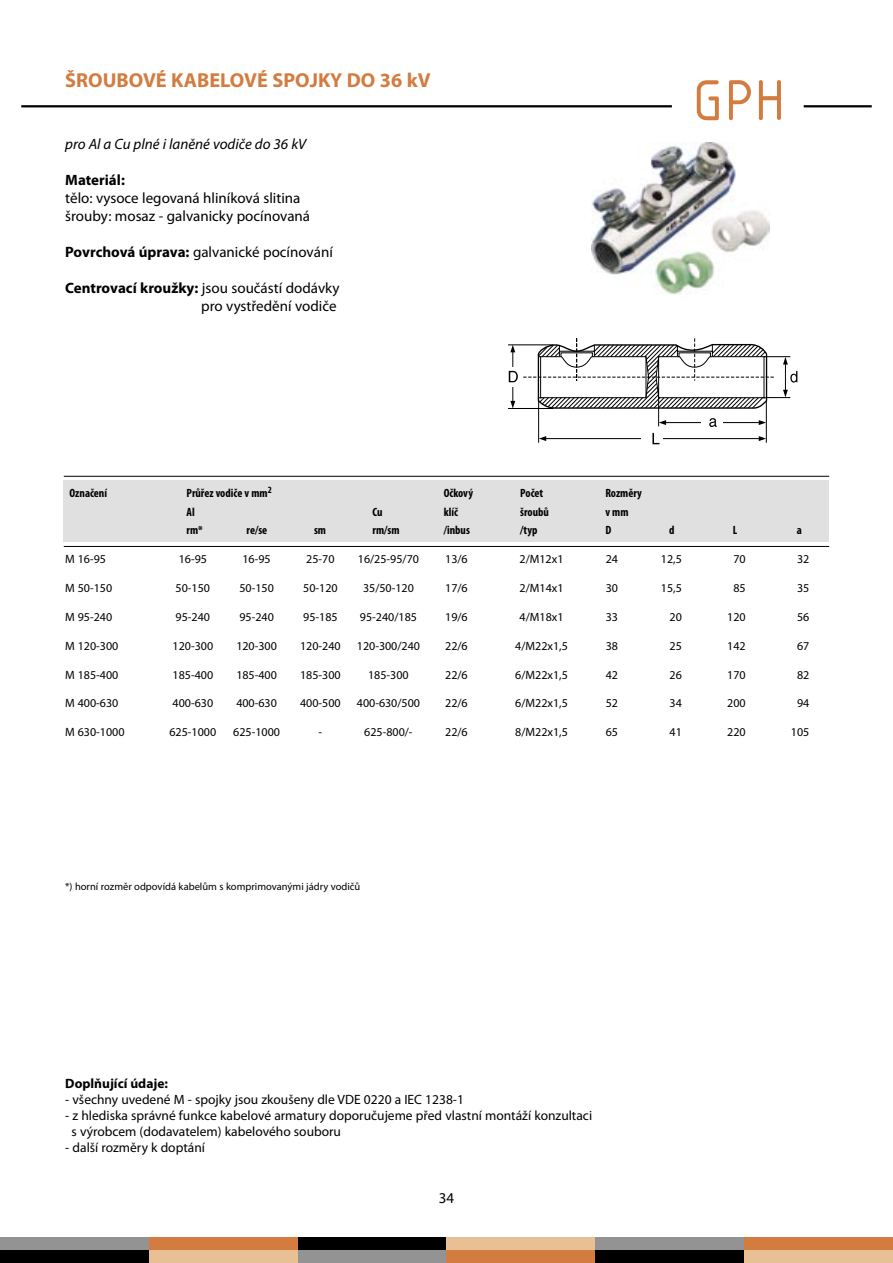
<style>
.page{position:relative;width:893px;height:1263px;background:#fff}
.page>*{position:absolute;margin:0;border:0;box-sizing:border-box;transform-origin:0 0}
.t1{font:700 20.25px "Myriad Pro";color:#d37c40}
.t2{font:15px/18px "Myriad Pro";color:#000}
.t3{font:italic 15px "Myriad Pro";color:#000}
.t4{font:700 15px "Myriad Pro";color:#000}
.t5{font:13.5px/16.2px "Myriad Pro";color:#000}
.t6{font:700 13.5px "Myriad Pro";color:#000}
.t7{font:12px "Myriad Pro";color:#000}
.t8{font:700 condensed 12px "Myriad Pro";color:#000}
.t9{font:10.5px "Myriad Pro";color:#000}
.s1{font-weight:700}
</style>
<div class="page">
<svg style="left:697px;top:80px;width:22px;height:40px"></svg>
<svg style="left:759px;top:80px;width:22px;height:41px"></svg>
<svg style="left:729px;top:80px;width:22px;height:41px"></svg>
<div style="left:0;top:1250px;width:149px;height:13px;background:#000"></div>
<div style="left:149px;top:1250px;width:149px;height:13px;background:#e9bf94"></div>
<div style="left:298px;top:1250px;width:148px;height:13px;background:#939393"></div>
<div style="left:446px;top:1250px;width:149px;height:13px;background:#d37c40"></div>
<div style="left:595px;top:1250px;width:149px;height:13px;background:#000"></div>
<div style="left:744px;top:1250px;width:149px;height:13px;background:#e9bf94"></div>
<div style="left:0;top:1237px;width:149px;height:13px;background:#939393"></div>
<div style="left:149px;top:1237px;width:149px;height:13px;background:#d37c40"></div>
<div style="left:298px;top:1237px;width:148px;height:13px;background:#000"></div>
<div style="left:446px;top:1237px;width:149px;height:13px;background:#e9bf94"></div>
<div style="left:595px;top:1237px;width:149px;height:13px;background:#939393"></div>
<div style="left:744px;top:1237px;width:149px;height:13px;background:#d37c40"></div>
<img style="left:592px;top:143px;width:178px;height:152px">
<svg style="left:508px;top:371px;width:1px;height:12px"></svg>
<hr style="left:508px;top:345px;width:45px;height:1px;background:#000">
<hr style="left:508px;top:408px;width:45px;height:1px;background:#000">
<svg style="left:509px;top:338px;width:288px;height:106px"></svg>
<hr style="left:21px;top:105px;width:651px;height:2px;background:#000">
<hr style="left:804px;top:105px;width:68px;height:2px;background:#000">
<div style="left:64px;top:480px;width:765px;height:62px;background:#e0e0e0"></div>
<hr style="left:64px;top:476px;width:765px;height:1px;background:#000">
<hr style="left:64px;top:546px;width:765px;height:1px;background:#000">
<h1 class="t1" style="left:65px;top:67px;width:367px">ŠROUBOVÉ KABELOVÉ SPOJKY DO 36 kV</h1>
<p class="t3" style="left:65px;top:135px;width:242px">pro Al a Cu plné i laněné vodiče do 36 kV</p>
<p class="t4" style="left:65px;top:170px;width:61px">Materiál:</p>
<p class="t2" style="left:65px;top:189px;width:246px">tělo: vysoce legovaná hliníková slitina šrouby: mosaz - galvanicky pocínovaná</p>
<p class="t2" style="left:65px;top:243px;width:269px"><span class="s1">Povrchová úprava:</span> galvanické pocínování</p>
<p class="t2" style="left:65px;top:279px;width:276px;text-align:right"><span class="s1">Centrovací kroužky:</span> jsou součástí dodávky pro vystředění vodiče</p>
<p class="t8" style="left:70px;top:486px;width:39px">Označení</p>
<p class="t8" style="left:187px;top:486px;width:87px">Průřez vodiče v mm<sup>2</sup></p>
<p class="t8" style="left:444px;top:486px;width:31px">Očkový</p>
<p class="t8" style="left:520px;top:486px;width:25px">Počet</p>
<p class="t8" style="left:605px;top:486px;width:38px">Rozměry</p>
<p class="t8" style="left:187px;top:504px;width:10px">Al</p>
<p class="t8" style="left:373px;top:504px;width:12px">Cu</p>
<p class="t8" style="left:444px;top:504px;width:16px">klíč</p>
<p class="t8" style="left:520px;top:504px;width:30px">šroubů</p>
<p class="t8" style="left:605px;top:504px;width:25px">v mm</p>
<p class="t8" style="left:187px;top:522px;width:18px">rm*</p>
<p class="t8" style="left:247px;top:522px;width:22px">re/se</p>
<p class="t8" style="left:314px;top:522px;width:14px">sm</p>
<p class="t8" style="left:373px;top:522px;width:29px">rm/sm</p>
<p class="t8" style="left:444px;top:522px;width:28px">/inbus</p>
<p class="t8" style="left:520px;top:522px;width:19px">/typ</p>
<p class="t8" style="left:605px;top:522px;width:7px">D</p>
<p class="t8" style="left:669px;top:522px;width:7px">d</p>
<p class="t8" style="left:733px;top:522px;width:6px">L</p>
<p class="t8" style="left:797px;top:522px;width:7px">a</p>
<p class="t7" style="left:65px;top:552px;width:42px">M 16-95</p>
<p class="t7" style="left:179px;top:552px;width:30px">16-95</p>
<p class="t7" style="left:242px;top:552px;width:30px">16-95</p>
<p class="t7" style="left:306px;top:552px;width:30px">25-70</p>
<p class="t7" style="left:358px;top:552px;width:63px">16/25-95/70</p>
<p class="t7" style="left:445px;top:552px;width:24px">13/6</p>
<p class="t7" style="left:520px;top:552px;width:45px">2/M12x1</p>
<p class="t7" style="left:606px;top:552px;width:14px">24</p>
<p class="t7" style="left:661px;top:552px;width:22px">12,5</p>
<p class="t7" style="left:733px;top:552px;width:14px">70</p>
<p class="t7" style="left:797px;top:552px;width:14px">32</p>
<p class="t7" style="left:65px;top:581px;width:48px">M 50-150</p>
<p class="t7" style="left:176px;top:581px;width:36px">50-150</p>
<p class="t7" style="left:239px;top:581px;width:36px">50-150</p>
<p class="t7" style="left:303px;top:581px;width:36px">50-120</p>
<p class="t7" style="left:363px;top:581px;width:52px">35/50-120</p>
<p class="t7" style="left:445px;top:581px;width:24px">17/6</p>
<p class="t7" style="left:520px;top:581px;width:45px">2/M14x1</p>
<p class="t7" style="left:606px;top:581px;width:14px">30</p>
<p class="t7" style="left:661px;top:581px;width:22px">15,5</p>
<p class="t7" style="left:733px;top:581px;width:14px">85</p>
<p class="t7" style="left:797px;top:581px;width:14px">35</p>
<p class="t7" style="left:65px;top:609px;width:48px">M 95-240</p>
<p class="t7" style="left:176px;top:609px;width:36px">95-240</p>
<p class="t7" style="left:239px;top:609px;width:36px">95-240</p>
<p class="t7" style="left:303px;top:609px;width:36px">95-185</p>
<p class="t7" style="left:360px;top:609px;width:59px">95-240/185</p>
<p class="t7" style="left:445px;top:609px;width:24px">19/6</p>
<p class="t7" style="left:520px;top:609px;width:45px">4/M18x1</p>
<p class="t7" style="left:606px;top:609px;width:14px">33</p>
<p class="t7" style="left:670px;top:609px;width:14px">20</p>
<p class="t7" style="left:727px;top:609px;width:20px">120</p>
<p class="t7" style="left:797px;top:609px;width:14px">56</p>
<p class="t7" style="left:65px;top:638px;width:55px">M 120-300</p>
<p class="t7" style="left:173px;top:638px;width:42px">120-300</p>
<p class="t7" style="left:236px;top:638px;width:42px">120-300</p>
<p class="t7" style="left:300px;top:638px;width:42px">120-240</p>
<p class="t7" style="left:357px;top:638px;width:65px">120-300/240</p>
<p class="t7" style="left:445px;top:638px;width:24px">22/6</p>
<p class="t7" style="left:515px;top:638px;width:54px">4/M22x1,5</p>
<p class="t7" style="left:606px;top:638px;width:14px">38</p>
<p class="t7" style="left:670px;top:638px;width:14px">25</p>
<p class="t7" style="left:727px;top:638px;width:20px">142</p>
<p class="t7" style="left:797px;top:638px;width:14px">67</p>
<p class="t7" style="left:65px;top:667px;width:55px">M 185-400</p>
<p class="t7" style="left:173px;top:667px;width:42px">185-400</p>
<p class="t7" style="left:236px;top:667px;width:42px">185-400</p>
<p class="t7" style="left:300px;top:667px;width:42px">185-300</p>
<p class="t7" style="left:368px;top:667px;width:42px">185-300</p>
<p class="t7" style="left:445px;top:667px;width:24px">22/6</p>
<p class="t7" style="left:515px;top:667px;width:54px">6/M22x1,5</p>
<p class="t7" style="left:606px;top:667px;width:14px">42</p>
<p class="t7" style="left:670px;top:667px;width:14px">26</p>
<p class="t7" style="left:727px;top:667px;width:20px">170</p>
<p class="t7" style="left:797px;top:667px;width:14px">82</p>
<p class="t7" style="left:65px;top:696px;width:55px">M 400-630</p>
<p class="t7" style="left:173px;top:696px;width:42px">400-630</p>
<p class="t7" style="left:236px;top:696px;width:42px">400-630</p>
<p class="t7" style="left:300px;top:696px;width:42px">400-500</p>
<p class="t7" style="left:357px;top:696px;width:65px">400-630/500</p>
<p class="t7" style="left:445px;top:696px;width:24px">22/6</p>
<p class="t7" style="left:515px;top:696px;width:54px">6/M22x1,5</p>
<p class="t7" style="left:606px;top:696px;width:14px">52</p>
<p class="t7" style="left:670px;top:696px;width:14px">34</p>
<p class="t7" style="left:727px;top:696px;width:20px">200</p>
<p class="t7" style="left:797px;top:696px;width:14px">94</p>
<p class="t7" style="left:65px;top:725px;width:61px">M 630-1000</p>
<p class="t7" style="left:169px;top:725px;width:48px">625-1000</p>
<p class="t7" style="left:233px;top:725px;width:48px">625-1000</p>
<p class="t7" style="left:319px;top:725px;width:5px">-</p>
<p class="t7" style="left:364px;top:725px;width:50px">625-800/-</p>
<p class="t7" style="left:445px;top:725px;width:24px">22/6</p>
<p class="t7" style="left:515px;top:725px;width:54px">8/M22x1,5</p>
<p class="t7" style="left:606px;top:725px;width:14px">65</p>
<p class="t7" style="left:670px;top:725px;width:14px">41</p>
<p class="t7" style="left:727px;top:725px;width:20px">220</p>
<p class="t7" style="left:791px;top:725px;width:20px">105</p>
<p class="t9" style="left:65px;top:880px;width:297px">*) horní rozměr odpovídá kabelům s komprimovanými jádry vodičů</p>
<p class="t6" style="left:65px;top:1074px;width:104px">Doplňující údaje:</p>
<p class="t5" style="left:65px;top:1091px;width:400px">- všechny uvedené M - spojky jsou zkoušeny dle VDE 0220 a IEC 1238-1</p>
<p class="t5" style="left:72px;top:1107px;width:522px;text-indent:-6px">- z hlediska správné funkce kabelové armatury doporučujeme před vlastní montáží konzultaci s výrobcem (dodavatelem) kabelového souboru</p>
<p class="t5" style="left:65px;top:1139px;width:141px">- další rozměry k doptání</p>
<p class="t2" style="left:439px;top:1189px;width:17px">34</p>
</div>
